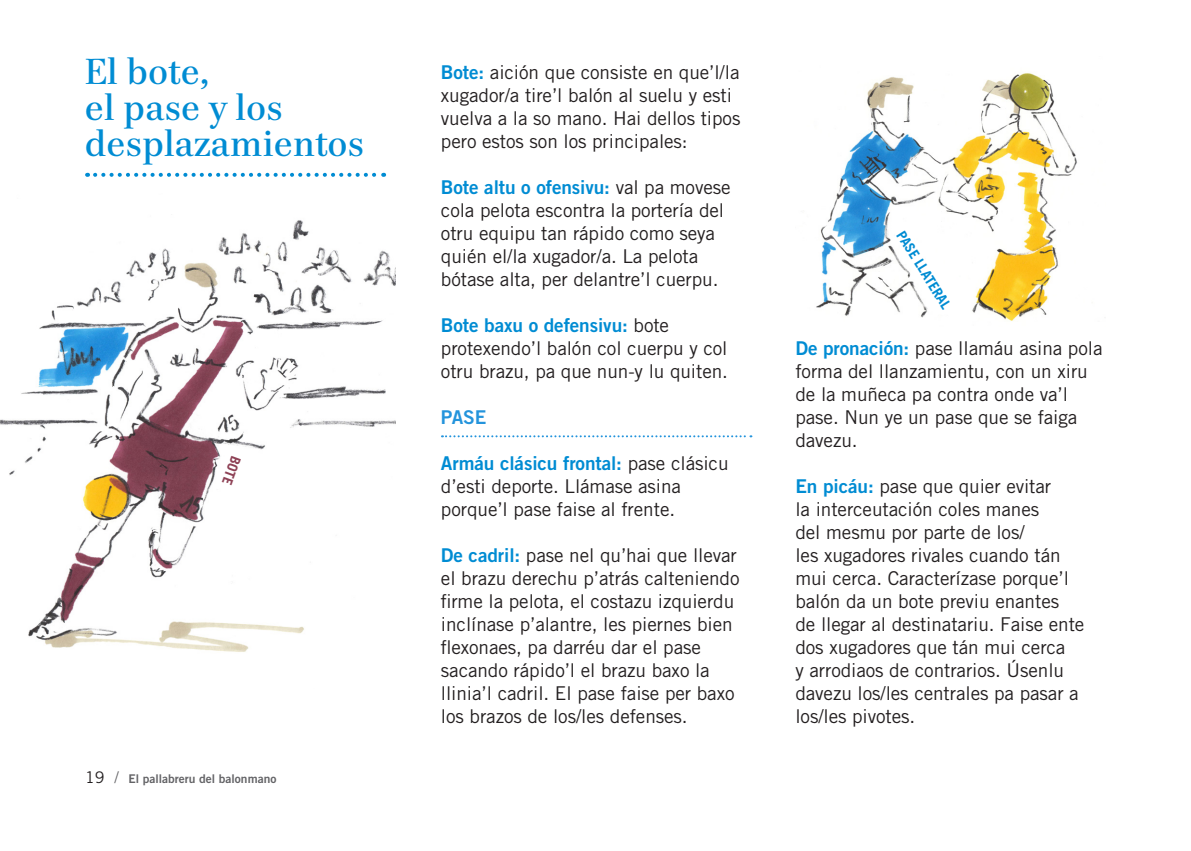
<style>
.page{position:relative;width:1191px;height:851px;background:#fff}
.page>*{position:absolute;margin:0;border:0;box-sizing:border-box;transform-origin:0 0}
.Título_capítulo{font:36px/36px "Paperback 48";letter-spacing:.025em;color:#008cd3}
.Texto_general{font:19px/23px "Trade Gothic LT Std";letter-spacing:-.005em;color:#231f20}
.Título_menor{font:19px "Trade Gothic LT Std Bd 2";color:#2494dc}
.t1{font:700 14px "Trade Gothic LT Std";color:#008cd3}
.t2{font:700 14px "Trade Gothic LT Std";color:#8e4256}
.t3{font:12px "Trade Gothic LT Std Bd 2";color:#636366}
.s1{font-family:"Trade Gothic LT Std";font-size:16px;color:#231f20}
.s2{font-family:"Trade Gothic LT Std";font-size:16px}
.s3{font-family:"Trade Gothic LT Std Bd 2";color:#008cd3}
</style>
<div class="page">
<svg style="left:442px;top:435px;width:309px;height:2px"></svg>
<svg style="left:95px;top:173px;width:289px;height:4px"></svg>
<img style="left:0;top:220px;width:395px;height:432px">
<img style="left:816px;top:73px;width:261px;height:248px">
<p class="Título_capítulo" style="left:85px;top:54px;width:280px">El bote,<br>el pase y los desplazamientos</p>
<p class="t2" style="left:245px;top:459px;width:31px;rotate:110deg">BOTE</p>
<p class="t3" style="left:85px;top:771px;width:193px"><span class="s1">19</span> <span class="s2">/</span> El pallabreru del balonmano</p>
<p class="Texto_general" style="left:441px;top:60px;width:301px"><span class="s3">Bote:</span> aición que consiste en que’l/la xugador/a tire’l balón al suelu y esti vuelva a la so mano. Hai dellos tipos pero estos son los principales:</p>
<p class="Texto_general" style="left:441px;top:175px;width:291px"><span class="s3">Bote altu o ofensivu:</span> val pa movese cola pelota escontra la portería del otru equipu tan rápido como seya quién el/la xugador/a. La pelota bótase alta, per delantre’l cuerpu.</p>
<p class="Texto_general" style="left:441px;top:313px;width:289px"><span class="s3">Bote baxu o defensivu:</span> bote protexendo’l balón col cuerpu y col otru brazu, pa que nun-y lu quiten.</p>
<p class="Título_menor" style="left:441px;top:405px;width:47px">PASE</p>
<p class="Texto_general" style="left:441px;top:451px;width:289px"><span class="s3">Armáu clásicu frontal:</span> pase clásicu d’esti deporte. Llámase asina porque’l pase faise al frente.</p>
<p class="Texto_general" style="left:441px;top:543px;width:300px"><span class="s3">De cadril:</span> pase nel qu’hai que llevar el brazu derechu p’atrás calteniendo firme la pelota, el costazu izquierdu inclínase p’alantre, les piernes bien flexonaes, pa darréu dar el pase sacando rápido’l el brazu baxo la llinia’l cadril. El pase faise per baxo los brazos de los/les defenses.</p>
<p class="t1" style="left:907px;top:227px;width:90px;rotate:58deg">PASE LLATERAL</p>
<p class="Texto_general" style="left:795px;top:336px;width:309px"><span class="s3">De pronación:</span> pase llamáu asina pola forma del llanzamientu, con un xiru de la muñeca pa contra onde va’l pase. Nun ye un pase que se faiga davezu.</p>
<p class="Texto_general" style="left:795px;top:474px;width:290px"><span class="s3">En picáu:</span> pase que quier evitar<br>la interceutación coles manes<br>del mesmu por parte de los/<br>les xugadores rivales cuando tán mui cerca. Caracterízase porque’l balón da un bote previu enantes<br>de llegar al destinatariu. Faise ente dos xugadores que tán mui cerca<br>y arrodiaos de contrarios. Úsenlu davezu los/les centrales pa pasar a los/les pivotes.</p>
</div>
